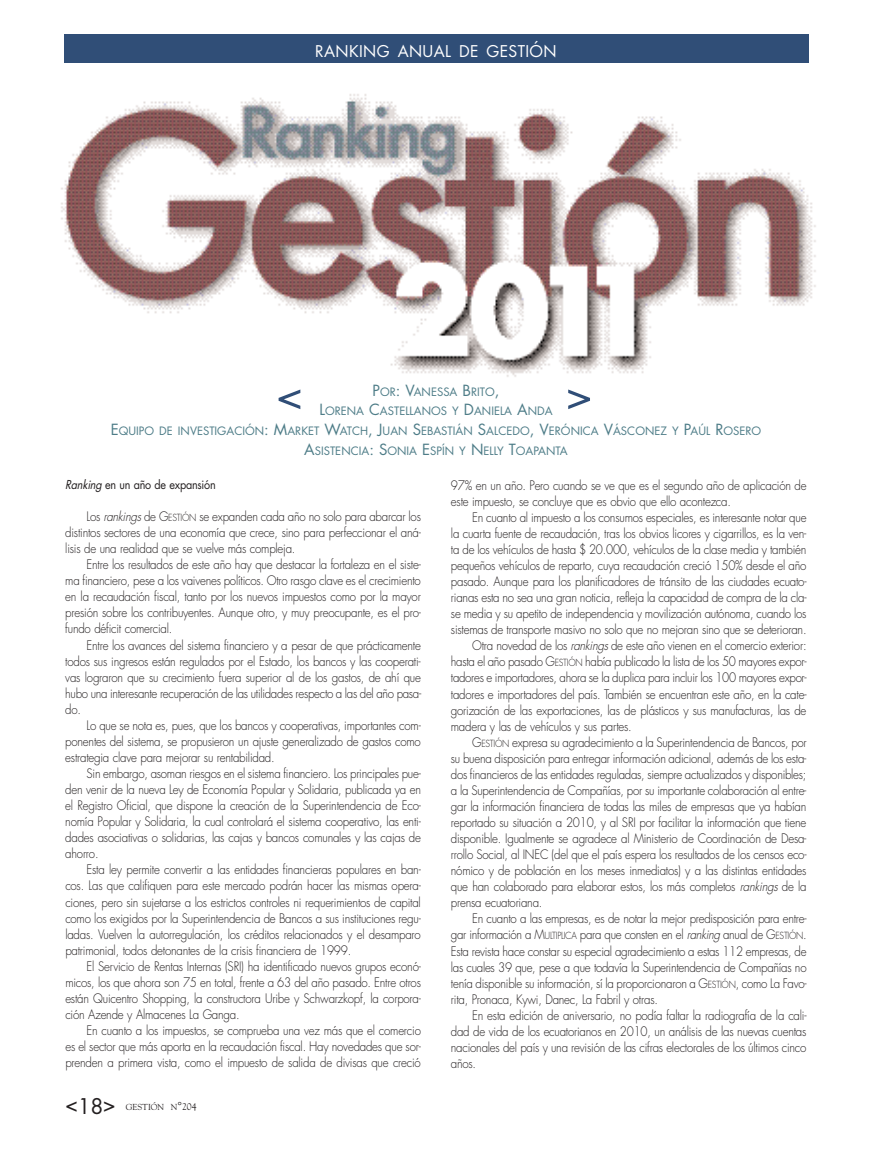
<style>
.page{position:relative;width:872px;height:1149px;background:#fff}
.page>*{position:absolute;margin:0;border:0;box-sizing:border-box;transform-origin:0 0}
.t1{font:21px "Futura";color:#231f20}
.t2{font:15.75px "Futura";letter-spacing:.025em;color:#fff}
.t3{font:300 12.75px/16px "Futura";letter-spacing:-.02em;color:#231f20;text-align:justify;scale:.9 1}
.t4{font:12px "Futura";letter-spacing:-.02em;color:#231f20;scale:.9 1}
.t5{font:11.25px/19.6px "Futura";color:#4d7c87;text-align:center}
.t6{font:8.7px "Goudy Std";color:#231f20}
.s1{font-size:15px}
.s2{font-style:italic}
.s3{font-size:9.6px}
.s4{font-size:11.55px}
.s5{font-size:9.75px}
</style>
<div class="page">
<img style="left:61px;top:54px;width:755px;height:355px">
<div style="left:64px;top:34px;width:744px;height:29px;background:#304e77"></div>
<svg style="left:278px;top:389px;width:22px;height:20px"></svg>
<svg style="left:568px;top:389px;width:22px;height:20px"></svg>
<p class="t2" style="left:315px;top:40px;width:243px">RANKING ANUAL DE GESTIÓN</p>
<p class="t5" style="left:111px;top:381px;width:652px"><span class="s1">P</span>OR<span class="s1">: V</span>ANESSA <span class="s1">B</span>RITO<span class="s1">,<br>L</span>ORENA <span class="s1">C</span>ASTELLANOS Y <span class="s1">D</span>ANIELA <span class="s1">A</span>NDA<br><span class="s1">E</span>QUIPO DE INVESTIGACIÓN<span class="s1">: M</span>ARKET <span class="s1">W</span>ATCH<span class="s1">, J</span>UAN <span class="s1">S</span>EBASTIÁN <span class="s1">S</span>ALCEDO<span class="s1">, V</span>ERÓNICA <span class="s1">V</span>ÁSCONEZ Y <span class="s1">P</span>AÚL <span class="s1">R</span>OSERO <span class="s1">A</span>SISTENCIA<span class="s1">: S</span>ONIA <span class="s1">E</span>SPÍN Y <span class="s1">N</span>ELLY <span class="s1">T</span>OAPANTA</p>
<p class="t4" style="left:65px;top:476px;width:169px"><span class="s2">Ranking</span>en un año de expansión</p>
<p class="t3" style="left:65px;top:508px;width:397px;text-indent:21px">Los <span class="s2">rankings</span>de G<span class="s3">ESTIÓN</span> se expanden cada año no solo para abarcar los distintos sectores de una economía que crece, sino para perfeccionar el aná&shy;lisis de una realidad que se vuelve más compleja.</p>
<p class="t3" style="left:65px;top:556px;width:396px;text-indent:21px">Entre los resultados de este año hay que destacar la fortaleza en el siste&shy;ma financiero, pese a los vaivenes políticos. Otro rasgo clave es el crecimiento en la recaudación fiscal, tanto por los nuevos impuestos como por la mayor presión sobre los contribuyentes. Aunque otro, y muy preocupante, es el pro&shy;fundo déficit comercial.</p>
<p class="t3" style="left:65px;top:636px;width:397px;text-indent:21px">Entre los avances del sistema financiero y a pesar de que prácticamente todos sus ingresos están regulados por el Estado, los bancos y las cooperati&shy;vas lograron que su crecimiento fuera superior al de los gastos, de ahí que hubo una interesante recuperación de las utilidades respecto a las del año pasa&shy;do.</p>
<p class="t3" style="left:65px;top:717px;width:396px;text-indent:21px">Lo que se nota es, pues, que los bancos y cooperativas, importantes com&shy;ponentes del sistema, se propusieron un ajuste generalizado de gastos como estrategia clave para mejorar su rentabilidad.</p>
<p class="t3" style="left:65px;top:765px;width:397px;text-indent:21px">Sin embargo, asoman riesgos en el sistema financiero. Los principales pue&shy;den venir de la nueva Ley de Economía Popular y Solidaria, publicada ya en el Registro Oficial, que dispone la creación de la Superintendencia de Eco&shy;nomía Popular y Solidaria, la cual controlará el sistema cooperativo, las enti&shy;dades asociativas o solidarias, las cajas y bancos comunales y las cajas de ahorro.</p>
<p class="t3" style="left:65px;top:861px;width:396px;text-indent:21px">Esta ley permite convertir a las entidades financieras populares en ban&shy;cos. Las que califiquen para este mercado podrán hacer las mismas opera&shy;ciones, pero sin sujetarse a los estrictos controles ni requerimientos de capital como los exigidos por la Superintendencia de Bancos a sus instituciones regu&shy;ladas. Vuelven la autorregulación, los créditos relacionados y el desamparo patrimonial, todos detonantes de la crisis financiera de 1999.</p>
<p class="t3" style="left:65px;top:957px;width:397px;text-indent:21px">El Servicio de Rentas Internas (SRI) ha identificado nuevos grupos econó&shy;micos, los que ahora son 75 en total, frente a 63 del año pasado. Entre otros están Quicentro Shopping, la constructora Uribe y Schwarzkopf, la corpora&shy;ción Azende y Almacenes La Ganga.</p>
<p class="t3" style="left:65px;top:1022px;width:396px;text-indent:21px">En cuanto a los impuestos, se comprueba una vez más que el comercio es el sector que más aporta en la recaudación fiscal. Hay novedades que sor&shy;prenden a primera vista, como el impuesto de salida de divisas que creció</p>
<h1 class="t1" style="left:65px;top:1090px;width:52px">&lt;18&gt;</h1>
<p class="t6" style="left:126px;top:1101px;width:72px">GESTIÓN N<span class="s4">°</span><span class="s5">204</span></p>
<p class="t3" style="left:451px;top:477px;width:397px">97% en un año. Pero cuando se ve que es el segundo año de aplicación de este impuesto, se concluye que es obvio que ello acontezca.</p>
<p class="t3" style="left:472px;top:509px;width:373px">En cuanto al impuesto a los consumos especiales, es interesante notar que</p>
<p class="t3" style="left:451px;top:525px;width:396px">la cuarta fuente de recaudación, tras los obvios licores y cigarrillos, es la ven-</p>
<p class="t3" style="left:451px;top:541px;width:396px">ta de los vehículos de hasta $ 20.000, vehículos de la clase media y también</p>
<p class="t3" style="left:451px;top:557px;width:396px">pequeños vehículos de reparto, cuya recaudación creció 150% desde el año</p>
<p class="t3" style="left:451px;top:573px;width:396px">pasado. Aunque para los planificadores de tránsito de las ciudades ecuato-</p>
<p class="t3" style="left:451px;top:589px;width:396px">rianas esta no sea una gran noticia, refleja la capacidad de compra de la cla-</p>
<p class="t3" style="left:451px;top:605px;width:396px">se media y su apetito de independencia y movilización autónoma, cuando los</p>
<p class="t3" style="left:451px;top:621px;width:397px">sistemas de transporte masivo no solo que no mejoran sino que se deterioran.</p>
<p class="t3" style="left:472px;top:637px;width:373px">Otra novedad de los <span class="s2">rankings</span>de este año vienen en el comercio exterior:</p>
<p class="t3" style="left:451px;top:653px;width:397px">hasta el año pasado G<span class="s3">ESTIÓN</span> había publicado la lista de los 50 mayores expor-</p>
<p class="t3" style="left:451px;top:669px;width:397px">tadores e importadores, ahora se la duplica para incluir los 100 mayores expor-</p>
<p class="t3" style="left:451px;top:685px;width:396px">tadores e importadores del país. También se encuentran este año, en la cate-</p>
<p class="t3" style="left:451px;top:701px;width:396px">gorización de las exportaciones, las de plásticos y sus manufacturas, las de</p>
<p class="t3" style="left:451px;top:718px;width:202px">madera y las de vehículos y sus partes.</p>
<p class="t3" style="left:472px;top:734px;width:373px">G<span class="s3">ESTIÓN</span> expresa su agradecimiento a la Superintendencia de Bancos, por</p>
<p class="t3" style="left:451px;top:750px;width:396px">su buena disposición para entregar información adicional, además de los esta-</p>
<p class="t3" style="left:451px;top:766px;width:396px">dos financieros de las entidades reguladas, siempre actualizados y disponibles;</p>
<p class="t3" style="left:451px;top:782px;width:396px">a la Superintendencia de Compañías, por su importante colaboración al entre-</p>
<p class="t3" style="left:451px;top:798px;width:396px">gar la información financiera de todas las miles de empresas que ya habían</p>
<p class="t3" style="left:451px;top:814px;width:396px">reportado su situación a 2010, y al SRI por facilitar la información que tiene</p>
<p class="t3" style="left:451px;top:830px;width:396px">disponible. Igualmente se agradece al Ministerio de Coordinación de Desa-</p>
<p class="t3" style="left:451px;top:846px;width:396px">rrollo Social, al INEC (del que el país espera los resultados de los censos eco-</p>
<p class="t3" style="left:451px;top:862px;width:396px">nómico y de población en los meses inmediatos) y a las distintas entidades</p>
<p class="t3" style="left:451px;top:878px;width:397px">que han colaborado para elaborar estos, los más completos <span class="s2">rankings</span> de la</p>
<p class="t3" style="left:451px;top:894px;width:103px">prensa ecuatoriana.</p>
<p class="t3" style="left:472px;top:910px;width:373px">En cuanto a las empresas, es de notar la mejor predisposición para entre-</p>
<p class="t3" style="left:451px;top:926px;width:397px">gar información a M<span class="s3">ULTIPLICA</span> para que consten en el <span class="s2">ranking</span>anual de G<span class="s3">ESTIÓN</span>.</p>
<p class="t3" style="left:451px;top:942px;width:397px">Esta revista hace constar su especial agradecimiento a estas 112 empresas, de</p>
<p class="t3" style="left:451px;top:958px;width:397px">las cuales 39 que, pese a que todavía la Superintendencia de Compañías no</p>
<p class="t3" style="left:451px;top:974px;width:397px">tenía disponible su información, sí la proporcionaron a G<span class="s3">ESTIÓN</span>, como La Favo-</p>
<p class="t3" style="left:451px;top:990px;width:232px">rita, Pronaca, Kywi, Danec, La Fabril y otras.</p>
<p class="t3" style="left:472px;top:1006px;width:373px">En esta edición de aniversario, no podía faltar la radiografía de la cali-</p>
<p class="t3" style="left:451px;top:1022px;width:396px">dad de vida de los ecuatorianos en 2010, un análisis de las nuevas cuentas</p>
<p class="t3" style="left:451px;top:1039px;width:396px">nacionales del país y una revisión de las cifras electorales de los últimos cinco</p>
<p class="t3" style="left:451px;top:1055px;width:30px">años.</p>
</div>
